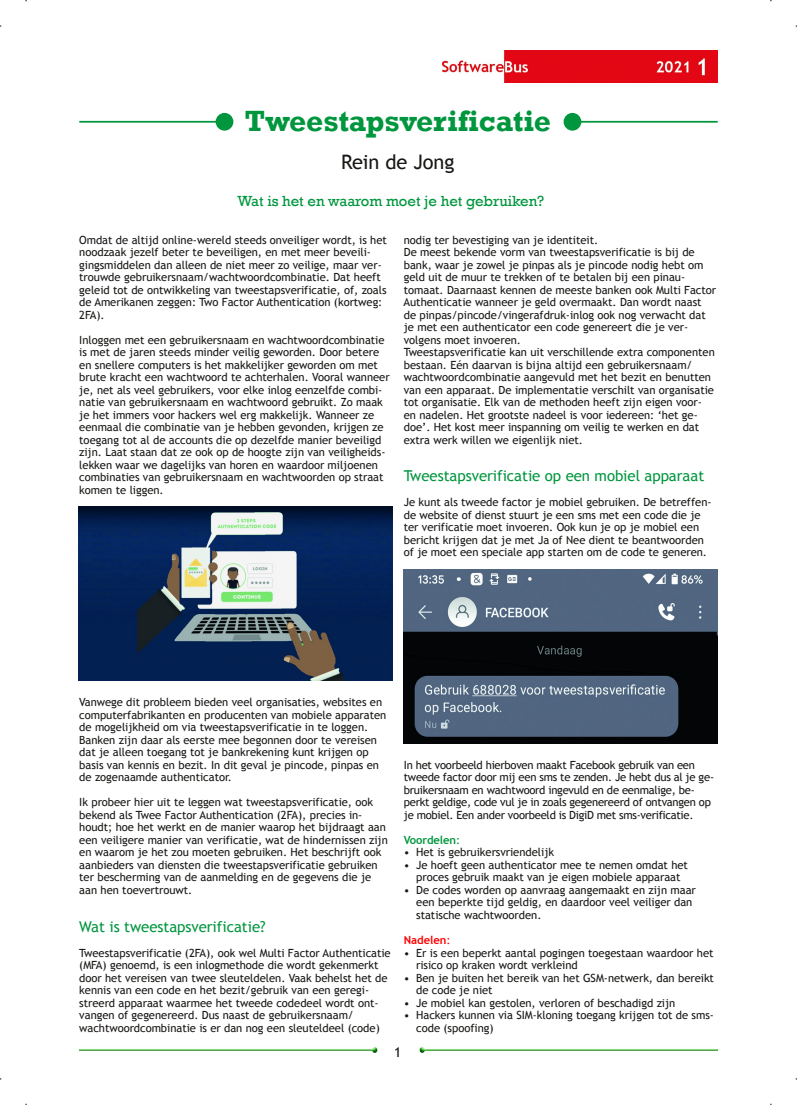
<style>
.page{position:relative;width:797px;height:1105px;background:#fff}
.page>*{position:absolute;margin:0;border:0;box-sizing:border-box;transform-origin:0 0}
.t1{font:700 30px "Rockwell";color:#00963e}
.t2{font:20px "Trebuchet MS";color:#181715}
.t3{font:15px "Trebuchet MS";letter-spacing:-.005em;color:#00963e}
.t4{font:15px "Rockwell";letter-spacing:-.005em;color:#00963e}
.t5{font:13.75px "Trebuchet MS";color:#181715}
.t6{font:11.25px/12.5px "Trebuchet MS";letter-spacing:-.005em;color:#181715}
.t7{font:700 11.25px "Trebuchet MS";letter-spacing:-.005em;color:#00963e}
.t8{font:700 11.25px "Trebuchet MS";letter-spacing:-.005em;color:#f00}
.s1{font-weight:400}
</style>
<div class="page">
<img style="left:442px;top:51px;width:275px;height:32px">
<img style="left:79px;top:1047px;width:299px;height:5px">
<img style="left:419px;top:1047px;width:298px;height:5px">
<hr style="left:572px;top:121px;width:145px;height:2px;background:#00963e">
<div style="left:563px;top:113px;width:18px;height:18px;background:#00963e;border-radius:50%"></div>
<hr style="left:79px;top:121px;width:145px;height:2px;background:#00963e">
<div style="left:215px;top:113px;width:18px;height:18px;background:#00963e;border-radius:50%"></div>
<img style="left:79px;top:507px;width:313px;height:174px">
<img style="left:403px;top:569px;width:314px;height:174px">
<h1 class="t1" style="left:244px;top:103px;width:308px">Tweestapsverificatie</h1>
<h2 class="t2" style="left:341px;top:150px;width:115px">Rein de Jong</h2>
<h3 class="t4" style="left:237px;top:192px;width:308px">Wat is het en waarom moet je het gebruiken?</h3>
<p class="t6" style="left:79px;top:233px;width:309px">Omdat de altijd online‐wereld steeds onveiliger wordt, is het noodzaak jezelf beter te beveiligen, en met meer beveili‐ gingsmiddelen dan alleen de niet meer zo veilige, maar ver‐ trouwde gebruikersnaam/wachtwoordcombinatie. Dat heeft geleid tot de ontwikkeling van tweestapsverificatie, of, zoals de Amerikanen zeggen: Two Factor Authentication (kortweg:<br>2FA).</p>
<p class="t6" style="left:79px;top:333px;width:312px">Inloggen met een gebruikersnaam en wachtwoordcombinatie is met de jaren steeds minder veilig geworden. Door betere en snellere computers is het makkelijker geworden om met brute kracht een wachtwoord te achterhalen. Vooral wanneer je, net als veel gebruikers, voor elke inlog eenzelfde combi‐ natie van gebruikersnaam en wachtwoord gebruikt. Zo maak je het immers voor hackers wel erg makkelijk. Wanneer ze eenmaal die combinatie van je hebben gevonden, krijgen ze toegang tot al de accounts die op dezelfde manier beveiligd zijn. Laat staan dat ze ook op de hoogte zijn van veiligheids‐ lekken waar we dagelijks van horen en waardoor miljoenen combinaties van gebruikersnaam en wachtwoorden op straat komen te liggen.</p>
<p class="t6" style="left:403px;top:233px;width:314px">nodig ter bevestiging van je identiteit.<br>De meest bekende vorm van tweestapsverificatie is bij de bank, waar je zowel je pinpas als je pincode nodig hebt om geld uit de muur te trekken of te betalen bij een pinau‐ tomaat. Daarnaast kennen de meeste banken ook Multi Factor Authenticatie wanneer je geld overmaakt. Dan wordt naast de pinpas/pincode/vingerafdruk‐inlog ook nog verwacht dat je met een authenticator een code genereert die je ver‐ volgens moet invoeren.<br>Tweestapsverificatie kan uit verschillende extra componenten bestaan. Eén daarvan is bijna altijd een gebruikersnaam/ wachtwoordcombinatie aangevuld met het bezit en benutten van een apparaat. De implementatie verschilt van organisatie tot organisatie. Elk van de methoden heeft zijn eigen voor‐ en nadelen. Het grootste nadeel is voor iedereen: ‘het ge‐ doe’. Het kost meer inspanning om veilig te werken en dat extra werk willen we eigenlijk niet.</p>
<h3 class="t3" style="left:403px;top:467px;width:302px">Tweestapsverificatie op een mobiel apparaat</h3>
<p class="t6" style="left:403px;top:496px;width:309px">Je kunt als tweede factor je mobiel gebruiken. De betreffen‐ de website of dienst stuurt je een sms met een code die je ter verificatie moet invoeren. Ook kun je op je mobiel een bericht krijgen dat je met Ja of Nee dient te beantwoorden of je moet een speciale app starten om de code te generen.</p>
<p class="t6" style="left:79px;top:696px;width:308px">Vanwege dit probleem bieden veel organisaties, websites en computerfabrikanten en producenten van mobiele apparaten de mogelijkheid om via tweestapsverificatie in te loggen.<br>Banken zijn daar als eerste mee begonnen door te vereisen dat je alleen toegang tot je bankrekening kunt krijgen op basis van kennis en bezit. In dit geval je pincode, pinpas en de zogenaamde authenticator.</p>
<p class="t6" style="left:79px;top:796px;width:310px">Ik probeer hier uit te leggen wat tweestapsverificatie, ook bekend als Twee Factor Authentication (2FA), precies in‐ houdt; hoe het werkt en de manier waarop het bijdraagt aan een veiligere manier van verificatie, wat de hindernissen zijn en waarom je het zou moeten gebruiken. Het beschrijft ook aanbieders van diensten die tweestapsverificatie gebruiken ter bescherming van de aanmelding en de gegevens die je aan hen toevertrouwt.</p>
<h3 class="t3" style="left:79px;top:917px;width:188px">Wat is tweestapsverificatie?</h3>
<p class="t6" style="left:79px;top:946px;width:313px">Tweestapsverificatie (2FA), ook wel Multi Factor Authenticatie (MFA) genoemd, is een inlogmethode die wordt gekenmerkt door het vereisen van twee sleuteldelen. Vaak behelst het de kennis van een code en het bezit/gebruik van een geregi‐ streerd apparaat waarmee het tweede codedeel wordt ont‐ vangen of gegenereerd. Dus naast de gebruikersnaam/ wachtwoordcombinatie is er dan nog een sleuteldeel (code)</p>
<p class="t6" style="left:403px;top:758px;width:312px">In het voorbeeld hierboven maakt Facebook gebruik van een tweede factor door mij een sms te zenden. Je hebt dus al je ge‐ bruikersnaam en wachtwoord ingevuld en de eenmalige, be‐ perkt geldige, code vul je in zoals gegenereerd of ontvangen op je mobiel. Een ander voorbeeld is DigiD met sms‐verificatie.</p>
<p class="t7" style="left:403px;top:833px;width:58px">Voordelen<span class="s1">:</span></p>
<p class="t6" style="left:403px;top:846px;width:152px">• Het is gebruikersvriendelijk</p>
<p class="t6" style="left:403px;top:858px;width:285px;text-align:center">• Je hoeft geen authenticator mee te nemen omdat het proces gebruik maakt van je eigen mobiele apparaat</p>
<p class="t6" style="left:416px;top:883px;width:281px;text-indent:-12px">• De codes worden op aanvraag aangemaakt en zijn maar een beperkte tijd geldig, en daardoor veel veiliger dan statische wachtwoorden.</p>
<p class="t8" style="left:403px;top:933px;width:48px">Nadelen<span class="s1">:</span></p>
<p class="t6" style="left:416px;top:946px;width:299px;text-indent:-12px">• Er is een beperkt aantal pogingen toegestaan waardoor het risico op kraken wordt verkleind</p>
<p class="t6" style="left:416px;top:971px;width:299px;text-indent:-12px">• Ben je buiten het bereik van het GSM‐netwerk, dan bereikt de code je niet</p>
<p class="t6" style="left:403px;top:996px;width:273px">• Je mobiel kan gestolen, verloren of beschadigd zijn</p>
<p class="t6" style="left:416px;top:1008px;width:299px;text-indent:-12px">• Hackers kunnen via SIM‐kloning toegang krijgen tot de sms‐ code (spoofing)</p>
<p class="t5" style="left:394px;top:1043px;width:9px">1</p>
</div>
